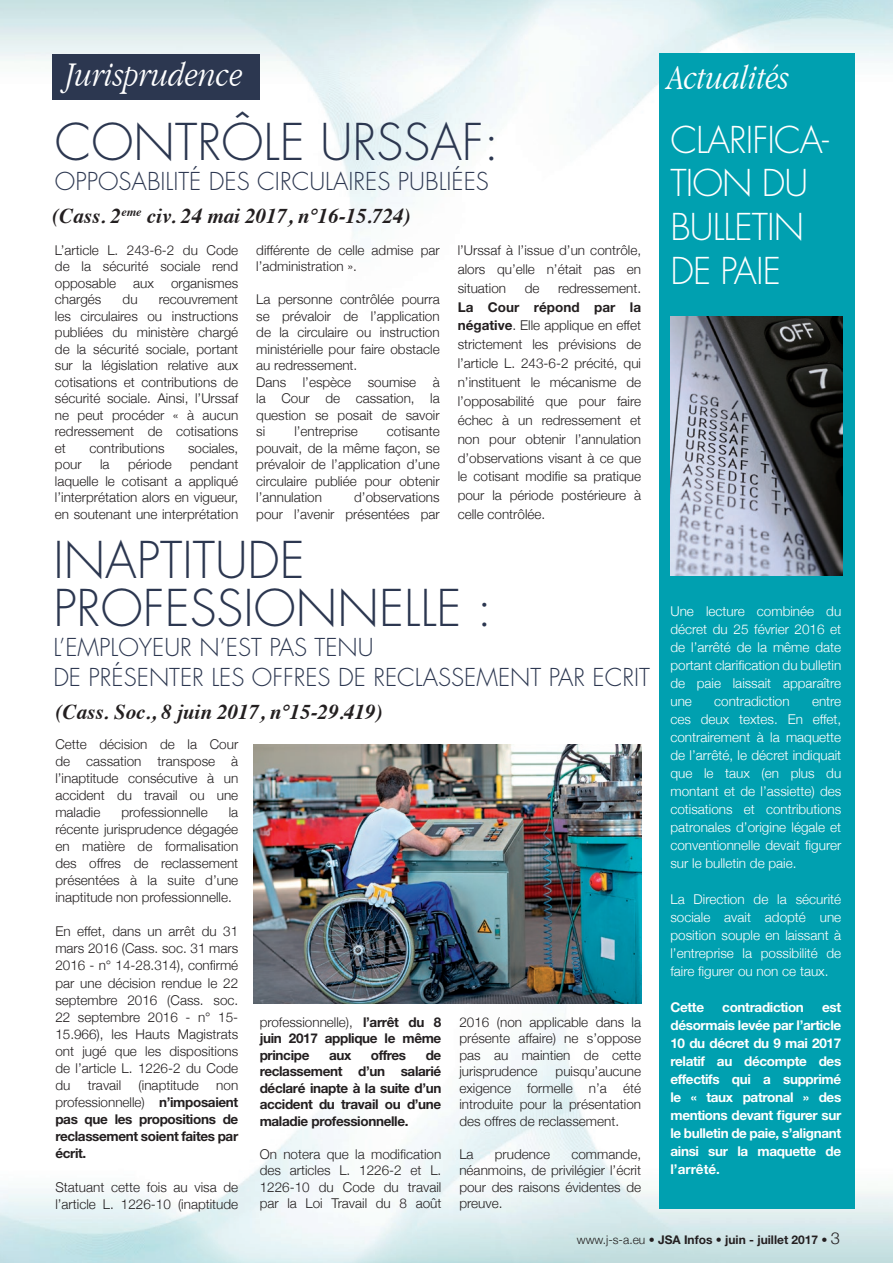
<style>
.page{position:relative;width:893px;height:1263px;background:#fff}
.page>*{position:absolute;margin:0;border:0;box-sizing:border-box;transform-origin:0 0}
.t1{font:300 49.35px/48px "Futura";color:#2c3750}
.t2{font:300 36px/43.8px "Futura";letter-spacing:-.025em;color:#fff}
.t3{font:italic 300 condensed 36px "Garamond";color:#fff}
.t4{font:300 24px "Futura";color:#2c3750}
.t5{font:italic 700 21px "Times";color:#231f20}
.t6{font:300 13.5px/16.5px "Helvetica Neue";color:#231f20;text-align:justify}
.t7{font:300 13.5px/18px "Helvetica Neue";color:#fff;text-align:justify}
.t8{font:700 13.5px/16.5px "Helvetica Neue";letter-spacing:-.025em;color:#231f20;text-align:justify}
.t9{font:700 13.5px/18px "Helvetica Neue";letter-spacing:-.025em;color:#fff;text-align:justify}
.t10{font:700 12px "Helvetica Neue";color:#231f20}
.s1{font-weight:700}
.s2{font-weight:300}
.s3{font-weight:300;font-size:16.5px}
</style>
<div class="page">
<img style="left:0;top:0;width:893px;height:237px">
<img style="left:0;top:822px;width:893px;height:441px">
<div style="left:659px;top:54px;width:196px;height:1155px;background:#00a0b0"></div>
<img style="left:670px;top:316px;width:173px;height:260px">
<img style="left:254px;top:744px;width:387px;height:260px">
<div style="left:52px;top:54px;width:208px;height:45px;background:#2c3750"></div>
<p class="t3" style="left:66px;top:55px;width:179px">Jurisprudence</p>
<p class="t3" style="left:668px;top:57px;width:123px">Actualités</p>
<p class="t1" style="left:55px;top:119px;width:446px">CONTRÔLE URSSAF:</p>
<p class="t4" style="left:55px;top:166px;width:436px">OPPOSABILITÉ DES CIRCULAIRES PUBLIÉES</p>
<p class="t5" style="left:52px;top:196px;width:360px">(Cass. 2<sup>eme</sup> civ. 24 mai 2017, n°16-15.724)</p>
<p class="t6" style="left:55px;top:242px;width:185px">L’article L. 243-6-2 du Code de la sécurité sociale rend opposable</p>
<p class="t6" style="left:256px;top:242px;width:185px">différente de celle admise par l’administration ».</p>
<p class="t6" style="left:256px;top:291px;width:185px">La personne contrôlée pourra se prévaloir de l’application de la circulaire ou instruction ministérielle pour faire obstacle au redressement.</p>
<p class="t6" style="left:256px;top:374px;width:185px">Dans l’espèce soumise à la Cour de cassation, la question se posait de savoir si</p>
<p class="t6" style="left:458px;top:240px;width:185px;line-height:18.9px">l’Urssaf à l’issue d’un contrôle, alors qu’elle n’était pas en situation</p>
<p class="t6" style="left:133px;top:275px;width:22px">aux</p>
<p class="t6" style="left:171px;top:275px;width:69px">organismes</p>
<p class="t6" style="left:458px;top:278px;width:185px;line-height:18.9px;text-indent:100px">redressement.<br><span class="s1">La Cour répond par la négative</span>. Elle applique en effet strictement les prévisions de l’article L. 243-6-2 précité, qui n’instituent le mécanisme de l’opposabilité que pour faire échec à un redressement et non pour obtenir l’annulation d’observations visant à ce que le cotisant modifie sa pratique pour la période postérieure à celle contrôlée.</p>
<p class="t6" style="left:525px;top:279px;width:16px">de</p>
<p class="t6" style="left:55px;top:291px;width:48px">chargés</p>
<p class="t6" style="left:123px;top:291px;width:16px">du</p>
<p class="t6" style="left:55px;top:291px;width:185px;text-indent:104px">recouvrement les circulaires ou instructions publiées du ministère chargé de la sécurité sociale, portant sur la législation relative aux cotisations et contributions de sécurité sociale. Ainsi, l’Urssaf ne peut procéder « à aucun redressement de cotisations et</p>
<p class="t6" style="left:256px;top:423px;width:185px;text-indent:131px">cotisante pouvait, de la même façon, se prévaloir de l’application d’une circulaire publiée pour obtenir l’annulation</p>
<p class="t6" style="left:294px;top:423px;width:65px">l’entreprise</p>
<p class="t6" style="left:89px;top:440px;width:77px">contributions</p>
<p class="t6" style="left:188px;top:440px;width:52px">sociales,</p>
<p class="t6" style="left:55px;top:456px;width:28px">pour</p>
<p class="t6" style="left:100px;top:456px;width:11px">la</p>
<p class="t6" style="left:128px;top:456px;width:45px">période</p>
<p class="t6" style="left:55px;top:456px;width:185px;text-indent:135px">pendant laquelle le cotisant a appliqué l’interprétation alors en vigueur, en soutenant une interprétation</p>
<p class="t6" style="left:256px;top:489px;width:185px;text-align:right">d’observations<br>pour l’avenir présentées par</p>
<p class="t1" style="left:53px;top:537px;width:440px">INAPTITUDE<br>PROFESSIONNELLE :</p>
<p class="t4" style="left:53px;top:632px;width:322px">L’EMPLOYEUR N’EST PAS TENU</p>
<p class="t4" style="left:53px;top:662px;width:598px">DE PRÉSENTER LES OFFRES DE RECLASSEMENT PAR ECRIT</p>
<p class="t5" style="left:56px;top:692px;width:328px">(Cass. Soc., 8 juin 2017, n°15-29.419)</p>
<p class="t6" style="left:55px;top:735px;width:184px;line-height:17.1px">Cette décision de la Cour de cassation transpose à l’inaptitude consécutive à un accident du travail ou une maladie</p>
<p class="t6" style="left:55px;top:803px;width:184px;line-height:17.1px;text-indent:173px">la récente jurisprudence dégagée en matière de formalisation des offres de reclassement présentées à la suite d’une inaptitude non professionnelle.</p>
<p class="t6" style="left:55px;top:923px;width:184px;line-height:17.1px">En effet, dans un arrêt du 31 mars 2016 (Cass. soc. 31 mars 2016 - n° 14-28.314), confirmé par une décision rendue le 22 septembre 2016 (Cass. soc.<br>22 septembre 2016 - n° 15- 15.966), les Hauts Magistrats ont jugé que les dispositions de l’article L. 1226-2 du Code du</p>
<p class="t6" style="left:121px;top:804px;width:88px">professionnelle</p>
<p class="t8" style="left:260px;top:1013px;width:183px"><span class="s2">professionnelle),</span> l’arrêt du 8 juin 2017 applique le même principe</p>
<p class="t6" style="left:459px;top:1013px;width:183px">2016 (non applicable dans la présente affaire) ne s’oppose pas au maintien de cette jurisprudence</p>
<p class="t8" style="left:260px;top:1046px;width:183px;text-indent:166px">de reclassement d’un salarié déclaré inapte à la suite d’un accident du travail ou d’une maladie professionnelle.</p>
<p class="t6" style="left:260px;top:1145px;width:183px">On notera que la modification des articles L. 1226-2 et L.<br>1226-10 du Code du travail par la Loi Travail du 8 août</p>
<p class="t8" style="left:329px;top:1046px;width:24px">aux</p>
<p class="t8" style="left:371px;top:1046px;width:37px">offres</p>
<p class="t6" style="left:459px;top:1063px;width:183px;text-indent:96px">puisqu’aucune exigence formelle n’a été introduite pour la présentation des offres de reclassement.</p>
<p class="t6" style="left:459px;top:1145px;width:16px">La</p>
<p class="t6" style="left:495px;top:1145px;width:57px">prudence</p>
<p class="t6" style="left:88px;top:1076px;width:35px">travail</p>
<p class="t6" style="left:139px;top:1076px;width:62px">(inaptitude</p>
<p class="t8" style="left:55px;top:1076px;width:184px;line-height:17.1px;text-indent:161px"><span class="s2">non professionnelle)</span> n’imposaient pas que les propositions de reclassement soient faites par écrit.</p>
<p class="t6" style="left:55px;top:1178px;width:184px;line-height:17.1px">Statuant cette fois au visa de l’article L. 1226-10 (inaptitude</p>
<p class="t6" style="left:459px;top:1145px;width:183px;text-indent:112px">commande, néanmoins, de privilégier l’écrit pour des raisons évidentes de preuve.</p>
<p class="t2" style="left:670px;top:118px;width:160px">CLARIFICA-<br>TION DU</p>
<p class="t2" style="left:670px;top:206px;width:135px">BULLETIN<br>DE PAIE</p>
<p class="t7" style="left:670px;top:602px;width:172px">Une lecture combinée du décret du 25 février 2016 et de l’arrêté de la même date portant clarification du bulletin de paie laissait apparaître une</p>
<p class="t7" style="left:714px;top:692px;width:77px">contradiction</p>
<p class="t7" style="left:670px;top:692px;width:172px;text-indent:142px">entre ces deux textes. En effet, contrairement à la maquette de l’arrêté, le décret indiquait que le taux (en plus du montant et de l’assiette) des cotisations et contributions patronales d’origine légale et conventionnelle devait figurer sur le bulletin de paie.</p>
<p class="t7" style="left:670px;top:890px;width:172px">La Direction de la sécurité sociale avait adopté une position souple en laissant à l’entreprise la possibilité de faire figurer ou non ce taux.</p>
<p class="t9" style="left:670px;top:998px;width:35px">Cette</p>
<p class="t9" style="left:722px;top:998px;width:83px">contradiction</p>
<p class="t9" style="left:670px;top:998px;width:172px;text-indent:152px">est désormais levée par l’article 10 du décret du 9 mai 2017 relatif au décompte des effectifs qui a supprimé le « taux patronal » des mentions devant figurer sur le bulletin de paie, s’alignant ainsi sur la maquette de l’arrêté.</p>
<p class="t10" style="left:577px;top:1232px;width:265px"><span class="s2">www.j-s-a.eu •</span> JSA Infos • juin - juillet 2017 <span class="s2">•</span> <span class="s3">3</span></p>
</div>
